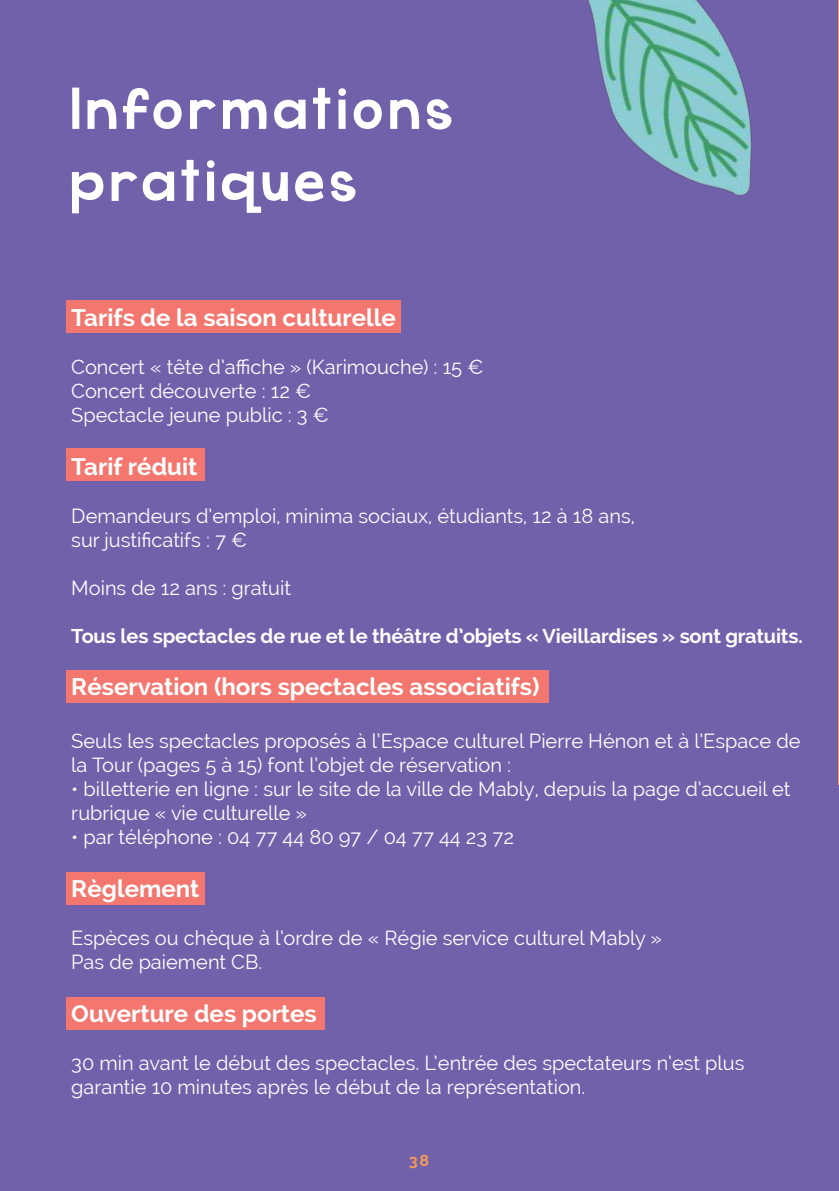
<style>
.page{position:relative;width:839px;height:1191px;background:#fff}
.page>*{position:absolute;margin:0;border:0;box-sizing:border-box;transform-origin:0 0}
.t1{font:60px/72px "KG Whatthe Teacher Wants";letter-spacing:.1em;color:#fff}
.t2{font:700 24px "Raleway";color:#fff}
.t3{font:20px/24px "Raleway";color:#fff}
.t4{font:700 20px "Raleway";letter-spacing:-.01em;color:#fff}
.t5{font:700 16px "Raleway";color:#f69b57}
</style>
<div class="page">
<hr style="left:838px;top:785px;width:1px;height:406px;background:#f3776f">
<div style="left:0;top:0;width:838px;height:1191px;background:#7161aa"></div>
<hr style="left:838px;top:0;width:1px;height:785px;background:#f69b57">
<div style="left:66px;top:300px;width:334px;height:33px;background:#f3776f"></div>
<div style="left:66px;top:872px;width:139px;height:33px;background:#f3776f"></div>
<div style="left:66px;top:996px;width:259px;height:33px;background:#f3776f"></div>
<div style="left:66px;top:448px;width:139px;height:33px;background:#f3776f"></div>
<div style="left:66px;top:670px;width:483px;height:33px;background:#f3776f"></div>
<img style="left:588px;top:0;width:164px;height:196px">
<h1 class="t1" style="left:71px;top:71px;width:382px">Informations pratiques</h1>
<p class="t2" style="left:71px;top:303px;width:326px">Tarifs de la saison culturelle</p>
<p class="t3" style="left:71px;top:355px;width:414px">Concert « tête d’affiche » (Karimouche) : 15 €<br>Concert découverte : 12 €<br>Spectacle jeune public : 3 €</p>
<p class="t2" style="left:71px;top:452px;width:128px">Tarif réduit</p>
<p class="t3" style="left:71px;top:503px;width:565px">Demandeurs d’emploi, minima sociaux, étudiants, 12 à 18 ans, sur justificatifs : 7 €</p>
<p class="t3" style="left:71px;top:575px;width:221px">Moins de 12 ans : gratuit</p>
<p class="t4" style="left:71px;top:624px;width:733px">Tous les spectacles de rue et le théâtre d’objets « Vieillardises » sont gratuits.</p>
<p class="t2" style="left:71px;top:673px;width:470px">Réservation (hors spectacles associatifs)</p>
<p class="t3" style="left:71px;top:729px;width:731px">Seuls les spectacles proposés à l’Espace culturel Pierre Hénon et à l’Espace de la Tour (pages 5 à 15) font l’objet de réservation :</p>
<p class="t3" style="left:71px;top:777px;width:721px">• billetterie en ligne : sur le site de la ville de Mably, depuis la page d’accueil et rubrique « vie culturelle »</p>
<p class="t3" style="left:71px;top:825px;width:444px">• par téléphone : 04 77 44 80 97 / 04 77 44 23 72</p>
<p class="t2" style="left:71px;top:875px;width:130px">Règlement</p>
<p class="t3" style="left:71px;top:926px;width:592px">Espèces ou chèque à l’ordre de « Régie service culturel Mably »<br>Pas de paiement CB.</p>
<p class="t2" style="left:71px;top:999px;width:247px">Ouverture des portes</p>
<p class="t3" style="left:71px;top:1051px;width:675px">30 min avant le début des spectacles. L’entrée des spectateurs n’est plus garantie 10 minutes après le début de la représentation.</p>
<p class="t5" style="left:409px;top:1151px;width:22px">38</p>
</div>
